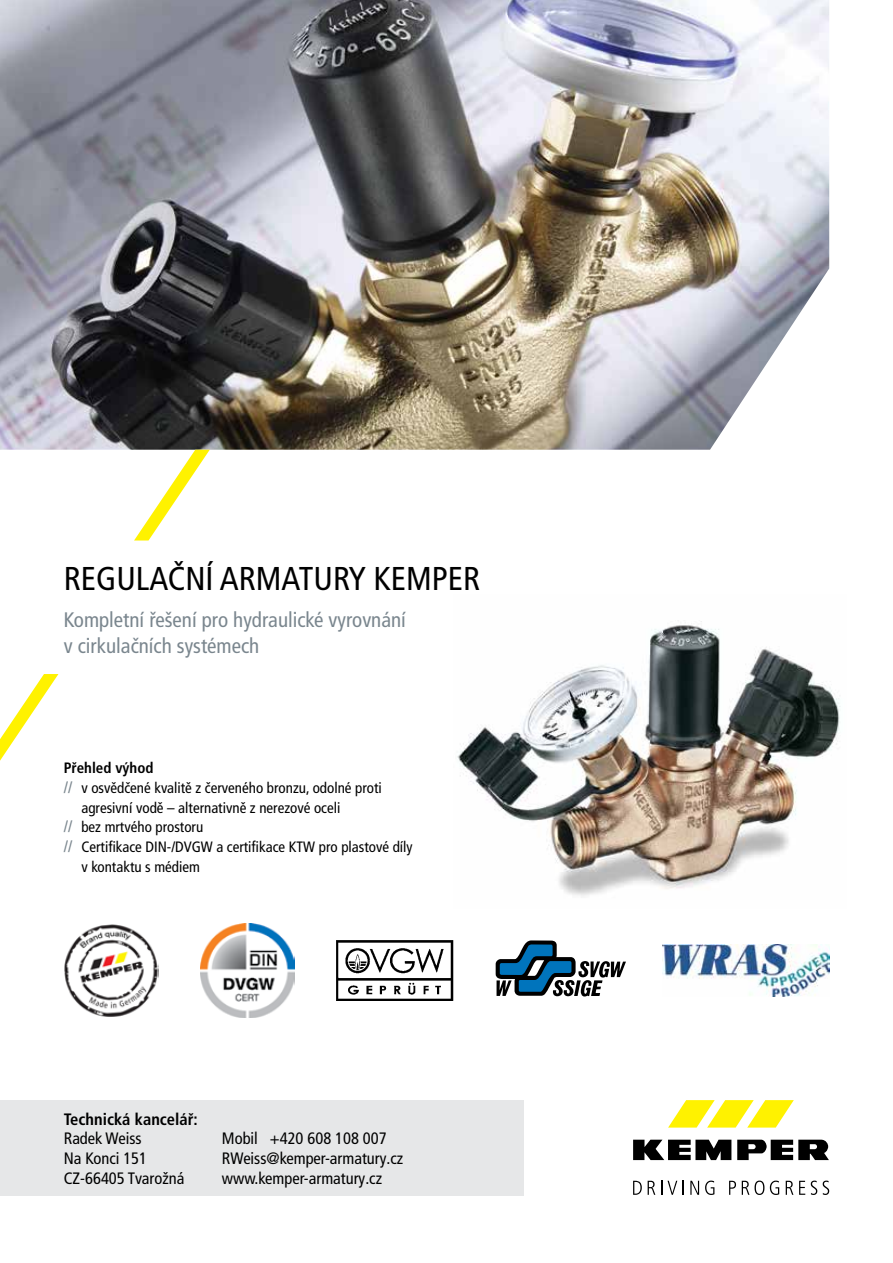
<style>
.page{position:relative;width:893px;height:1263px;background:#fff}
.page>*{position:absolute;margin:0;border:0;box-sizing:border-box;transform-origin:0 0}
.t1{font:condensed 33px "Frutiger LT Com";color:#000}
.t2{font:condensed 21px/25.2px "Frutiger LT Com";color:#7a868e}
.t3{font:condensed 16.5px/19.8px "Frutiger LT Com";color:#000}
.t4{font:700 condensed 16.5px "Frutiger LT Com";color:#000}
.t5{font:condensed 15px "Frutiger LT Com";color:#000}
.t6{font:700 condensed 15px "Frutiger LT Com";color:#000}
.s1{font-size:16.5px;color:#7a868e}
</style>
<div class="page">
<img style="left:0;top:0;width:829px;height:450px">
<svg style="left:120px;top:440px;width:104px;height:101px"></svg>
<svg style="left:0;top:674px;width:59px;height:87px"></svg>
<svg style="left:633px;top:1140px;width:98px;height:20px"></svg>
<svg style="left:737px;top:1140px;width:92px;height:20px"></svg>
<svg style="left:668px;top:1100px;width:126px;height:27px"></svg>
<svg style="left:633px;top:1181px;width:9px;height:14px"></svg>
<svg style="left:648px;top:1181px;width:7px;height:14px"></svg>
<svg style="left:661px;top:1181px;width:16px;height:14px"></svg>
<svg style="left:683px;top:1181px;width:1px;height:14px"></svg>
<svg style="left:690px;top:1181px;width:9px;height:14px"></svg>
<svg style="left:705px;top:1180px;width:9px;height:15px"></svg>
<svg style="left:729px;top:1181px;width:7px;height:14px"></svg>
<svg style="left:742px;top:1180px;width:22px;height:15px"></svg>
<svg style="left:770px;top:1180px;width:9px;height:15px"></svg>
<svg style="left:786px;top:1181px;width:7px;height:14px"></svg>
<svg style="left:799px;top:1181px;width:6px;height:14px"></svg>
<svg style="left:811px;top:1180px;width:6px;height:15px"></svg>
<svg style="left:823px;top:1180px;width:6px;height:15px"></svg>
<div style="left:0;top:1100px;width:524px;height:95px;background:#e6e7e8"></div>
<img style="left:64px;top:924px;width:94px;height:93px">
<img style="left:201px;top:923px;width:94px;height:94px">
<img style="left:457px;top:621px;width:384px;height:276px">
<img style="left:336px;top:941px;width:117px;height:59px">
<svg style="left:496px;top:940px;width:130px;height:56px"></svg>
<img style="left:662px;top:944px;width:167px;height:52px">
<h1 class="t1" style="left:64px;top:558px;width:418px">REGULAČNÍ ARMATURY KEMPER</h1>
<h2 class="t2" style="left:64px;top:607px;width:344px">Kompletní řešení pro hydraulické vyrovnání v cirkulačních systémech</h2>
<p class="t6" style="left:64px;top:759px;width:91px">Přehled výhod</p>
<p class="t5" style="left:64px;top:779px;width:319px"><span class="s1">//</span> v osvědčené kvalitě z červeného bronzu, odolné proti</p>
<p class="t5" style="left:81px;top:798px;width:261px">agresivní vodě – alternativně z nerezové oceli</p>
<p class="t5" style="left:64px;top:818px;width:141px"><span class="s1">//</span> bez mrtvého prostoru</p>
<p class="t5" style="left:64px;top:838px;width:350px"><span class="s1">//</span> Certifikace DIN-/DVGW a certifikace KTW pro plastové díly</p>
<p class="t5" style="left:81px;top:857px;width:120px">v kontaktu s médiem</p>
<p class="t4" style="left:64px;top:1109px;width:136px">Technická kancelář:</p>
<p class="t3" style="left:64px;top:1128px;width:122px">Radek Weiss<br>Na Konci 151<br>CZ-66405 Tvarožná</p>
<p class="t3" style="left:222px;top:1128px;width:183px">Mobil +420 608 108 007<br>RWeiss@kemper-armatury.cz www.kemper-armatury.cz</p>
</div>
